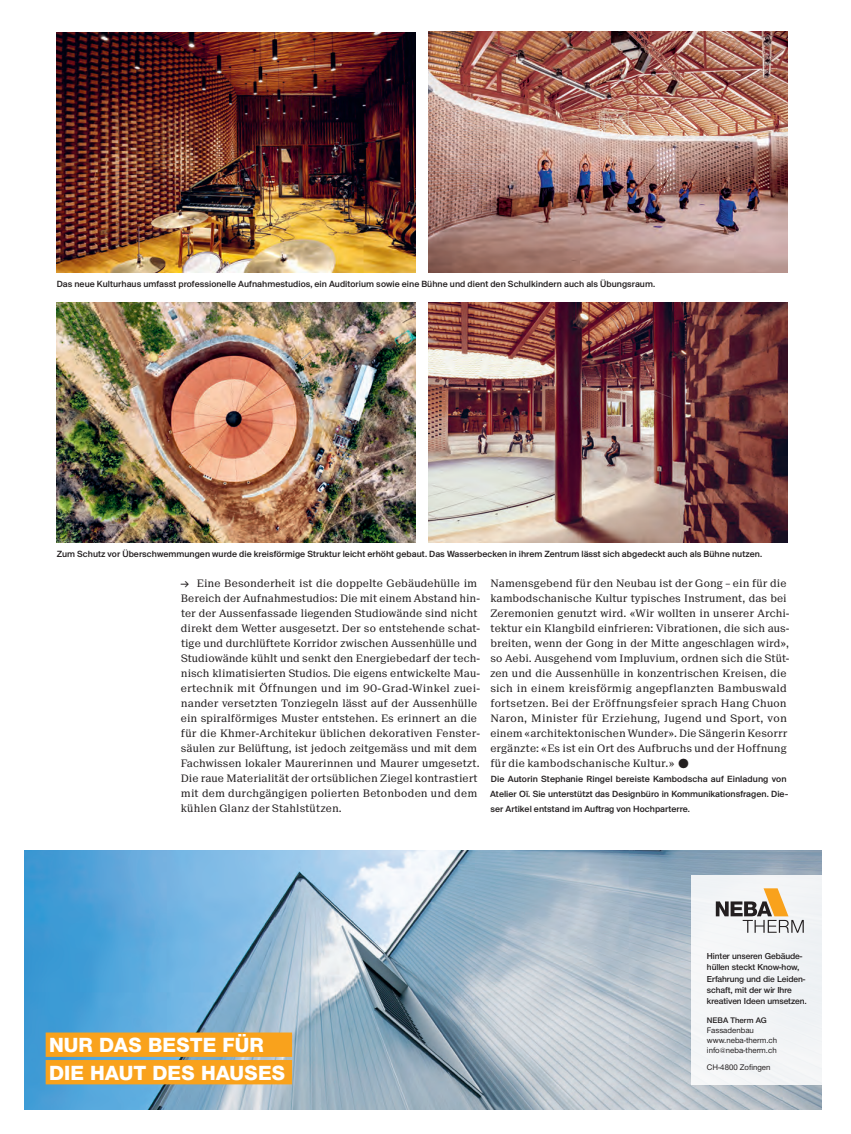
<style>
.page{position:relative;width:851px;height:1134px;background:#fff}
.page>*{position:absolute;margin:0;border:0;box-sizing:border-box;transform-origin:0 0}
.t1{font:21.25px/27.5px "Helvetica Neue H85";color:#fff}
.t2{font:11.25px/15px "Suisse BP Neue";letter-spacing:.01em;color:#231f20}
.t3{font:11.25px "Suisse BP Intl";color:#231f20}
.t4{font:500 9.38px/15px "Suisse BP Intl";letter-spacing:.005em;color:#231f20}
.t5{font:9px/11.2px "Helvetica Neue H65";letter-spacing:-.01em;color:#231f20}
.t6{font:8.38px/10px "Helvetica Neue H55";color:#231f20}
.t7{font:8.38px "Helvetica Neue H65";color:#231f20}
.s1{font-size:18.75px}
.s2{font-size:7.75px}
</style>
<div class="page">
<img style="left:25px;top:850px;width:796px;height:259px">
<div style="left:46px;top:1032px;width:246px;height:25px;background:#f9a21c"></div>
<div style="left:46px;top:1060px;width:246px;height:24px;background:#f9a21c"></div>
<div style="left:691px;top:875px;width:130px;height:209px;background:#f3f5f6"></div>
<svg style="left:715px;top:888px;width:88px;height:45px"></svg>
<img style="left:428px;top:32px;width:359px;height:240px">
<img style="left:57px;top:302px;width:358px;height:240px">
<img style="left:57px;top:32px;width:358px;height:240px">
<img style="left:428px;top:302px;width:359px;height:240px">
<p class="t4" style="left:57px;top:276px;width:600px">Das neue Kulturhaus umfasst professionelle Aufnahmestudios, ein Auditorium sowie eine Bühne und dient den Schulkindern auch als Übungsraum.</p>
<p class="t4" style="left:57px;top:546px;width:707px">Zum Schutz vor Überschwemmungen wurde die kreisförmige Struktur leicht erhöht gebaut. Das Wasserbecken in ihrem Zentrum lässt sich abgedeckt auch als Bühne nutzen.</p>
<p class="t2" style="left:181px;top:575px;width:301px;text-indent:16px">Eine Besonderheit ist die doppelte Gebäudehülle im Bereich der Aufnahmestudios: Die mit einem Abstand hin&shy;ter der Aussenfassade liegenden Studiowände sind nicht direkt dem Wetter ausgesetzt. Der so entstehende schat&shy;tige und durchlüftete Korridor zwischen Aussenhülle und Studiowände kühlt und senkt den Energiebedarf der tech&shy;nisch klimatisierten Studios. Die eigens entwickelte Mau&shy;ertechnik mit Öffnungen und im 90-Grad-Winkel zuei&shy;nander versetzten Tonziegeln lässt auf der Aussenhülle ein spiralförmiges Muster entstehen. Es erinnert an die für die Khmer-Architekur üblichen dekorativen Fenster&shy;säulen zur Belüftung, ist jedoch zeitgemäss und mit dem Fachwissen lokaler Maurerinnen und Maurer umgesetzt.<br>Die raue Materialität der ortsüblichen Ziegel kontrastiert mit dem durchgängigen polierten Betonboden und dem kühlen Glanz der Stahlstützen.</p>
<p class="t2" style="left:490px;top:575px;width:301px">Namensgebend für den Neubau ist der Gong – ein für die kambodschanische Kultur typisches Instrument, das bei Zeremonien genutzt wird. «Wir wollten in unserer Archi&shy;tektur ein Klangbild einfrieren: Vibrationen, die sich aus&shy;breiten, wenn der Gong in der Mitte angeschlagen wird», so Aebi. Ausgehend vom Impluvium, ordnen sich die Stüt&shy;zen und die Aussenhülle in konzentrischen Kreisen, die sich in einem kreisförmig angepflanzten Bambuswald fortsetzen. Bei der Eröffnungsfeier sprach Hang Chuon Naron, Minister für Erziehung, Jugend und Sport, von einem «architektonischen Wunder». Die Sängerin Kesorrr ergänzte: «Es ist ein Ort des Aufbruchs und der Hoffnung für die kambodschanische Kultur.» <span class="s1">●</span></p>
<p class="t3" style="left:180px;top:577px;width:10px">→</p>
<p class="t4" style="left:490px;top:771px;width:300px">Die Autorin Stephanie Ringel bereiste Kambodscha auf Einladung von<br>Atelier Oï. Sie unterstützt das Designbüro in Kommunikationsfragen. Die&shy;ser Artikel entstand im Auftrag von Hochparterre.</p>
<h1 class="t1" style="left:49px;top:1031px;width:238px">NUR DAS BESTE FÜR<br>DIE HAUT DES HAUSES</h1>
<p class="t5" style="left:706px;top:950px;width:101px">Hinter unseren Gebäude&shy;hüllen steckt Know-how,<br>Erfahrung und die Leiden&shy;schaft, mit der wir Ihre kreativen Ideen umsetzen.</p>
<p class="t7" style="left:706px;top:1015px;width:61px">NEBA Therm AG</p>
<p class="t6" style="left:706px;top:1025px;width:72px">Fassadenbau www.neba-therm.ch info<span class="s2">@</span>neba-therm.ch</p>
<p class="t6" style="left:706px;top:1062px;width:65px">CH-4800 Zofingen</p>
</div>
